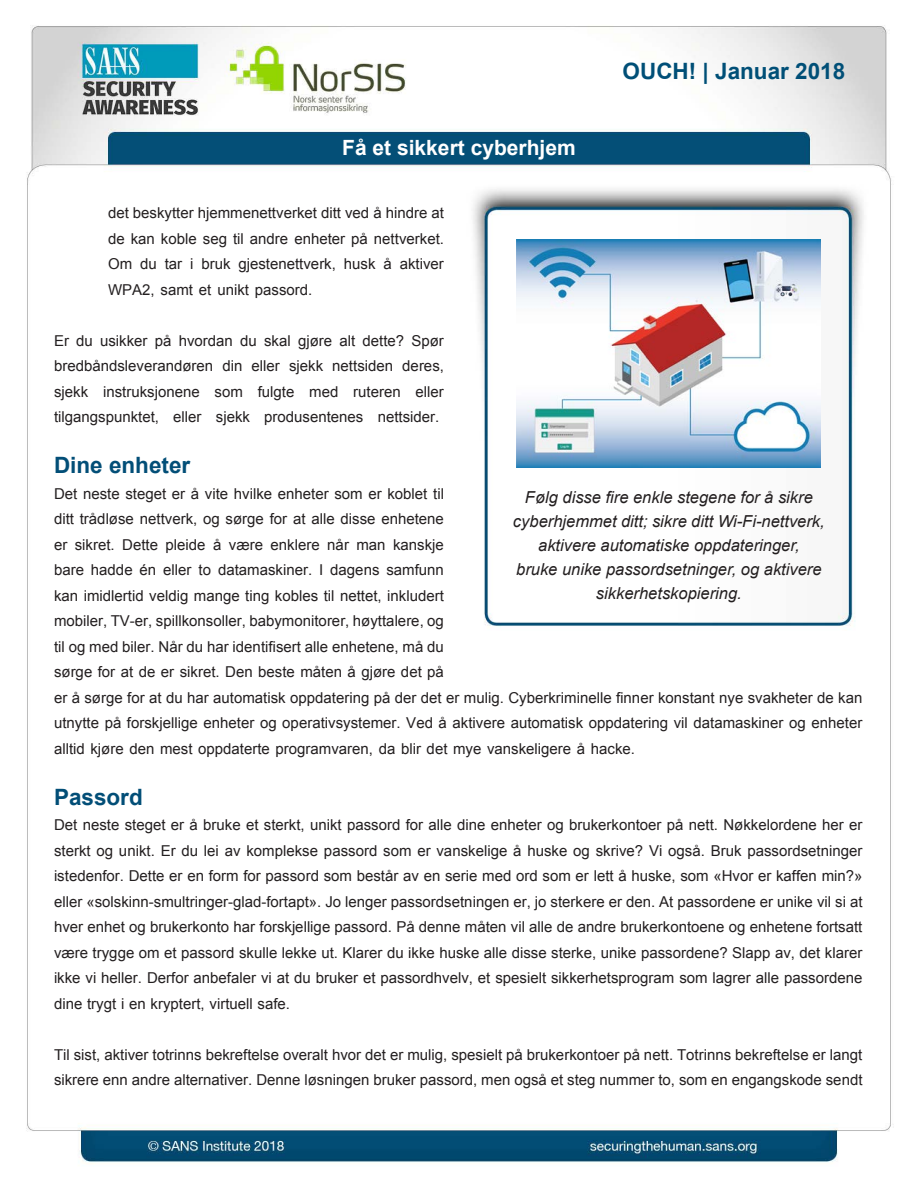
<style>
.page{position:relative;width:918px;height:1188px;background:#fff}
.page>*{position:absolute;margin:0;border:0;box-sizing:border-box;transform-origin:0 0}
.MainText{font:700 22.5px "Arial";color:#024e77}
.t1{font:700 22.5px "Arial";color:#004f77}
.t2{font:700 21px "Arial";color:#fff}
.t3{font:italic 16.5px/24px "Arial";color:#231f20;text-align:center}
.MainText-2{font:15px/25.5px "Arial";color:#231f20}
</style>
<div class="page">
<img style="left:26px;top:25px;width:865px;height:1139px">
<img style="left:516px;top:239px;width:304px;height:228px">
<h2 class="t2" style="left:342px;top:134px;width:235px">Få et sikkert cyberhjem</h2>
<p class="MainText-2" style="left:108px;top:200px;width:338px;text-align:right">det beskytter hjemmenettverket ditt ved å hindre at de kan koble seg til andre enheter på nettverket. aktiver</p>
<p class="MainText-2" style="left:384px;top:251px;width:10px">å</p>
<p class="MainText-2" style="left:108px;top:251px;width:206px">Om<br>WPA2, samt et unikt passord.</p>
<p class="MainText-2" style="left:140px;top:251px;width:18px">du</p>
<p class="MainText-2" style="left:190px;top:251px;width:5px">i</p>
<p class="MainText-2" style="left:201px;top:251px;width:31px">bruk</p>
<p class="MainText-2" style="left:238px;top:251px;width:99px">gjestenettverk,</p>
<p class="MainText-2" style="left:344px;top:251px;width:33px">husk</p>
<p class="MainText-2" style="left:165px;top:251px;width:19px">tar</p>
<p class="MainText-2" style="left:54px;top:328px;width:16px">Er</p>
<p class="MainText-2" style="left:76px;top:328px;width:18px">du</p>
<p class="MainText-2" style="left:100px;top:328px;width:49px">usikker</p>
<p class="MainText-2" style="left:155px;top:328px;width:18px">på</p>
<p class="MainText-2" style="left:179px;top:328px;width:56px">hvordan</p>
<p class="MainText-2" style="left:240px;top:328px;width:18px">du</p>
<p class="MainText-2" style="left:264px;top:328px;width:28px">skal</p>
<p class="MainText-2" style="left:298px;top:328px;width:36px">gjøre</p>
<p class="MainText-2" style="left:363px;top:328px;width:43px">dette?</p>
<p class="MainText-2" style="left:339px;top:328px;width:17px">alt</p>
<p class="MainText-2" style="left:411px;top:328px;width:34px">Spør</p>
<p class="MainText-2" style="left:54px;top:353px;width:161px">bredbåndsleverandøren</p>
<p class="MainText-2" style="left:222px;top:353px;width:22px">din</p>
<p class="MainText-2" style="left:252px;top:353px;width:30px">eller</p>
<p class="MainText-2" style="left:289px;top:353px;width:36px">sjekk</p>
<p class="MainText-2" style="left:332px;top:353px;width:62px">nettsiden</p>
<p class="MainText-2" style="left:402px;top:353px;width:43px">deres,</p>
<p class="MainText-2" style="left:54px;top:379px;width:36px">sjekk</p>
<p class="MainText-2" style="left:103px;top:379px;width:98px">instruksjonene</p>
<p class="MainText-2" style="left:215px;top:379px;width:30px">som</p>
<p class="MainText-2" style="left:258px;top:379px;width:38px">fulgte</p>
<p class="MainText-2" style="left:309px;top:379px;width:31px">med</p>
<p class="MainText-2" style="left:353px;top:379px;width:49px">ruteren</p>
<p class="MainText-2" style="left:416px;top:379px;width:30px">eller</p>
<h1 class="t1" style="left:623px;top:56px;width:224px">OUCH! | Januar 2018</h1>
<p class="MainText-2" style="left:54px;top:404px;width:107px">tilgangspunktet,</p>
<p class="MainText" style="left:54px;top:450px;width:138px">Dine enheter</p>
<p class="MainText-2" style="left:54px;top:481px;width:391px;text-align:right">Det neste steget er å vite hvilke enheter som er koblet til ditt trådløse nettverk, og sørge for at alle disse enhetene kanskje</p>
<p class="MainText-2" style="left:173px;top:404px;width:30px">eller</p>
<p class="MainText-2" style="left:216px;top:404px;width:36px">sjekk</p>
<p class="MainText-2" style="left:264px;top:404px;width:101px">produsentenes</p>
<p class="MainText-2" style="left:378px;top:404px;width:63px">nettsider.</p>
<p class="t3" style="left:513px;top:485px;width:313px">Følg disse fire enkle stegene for å sikre cyberhjemmet ditt; sikre ditt Wi-Fi-nettverk, aktivere automatiske oppdateringer,<br>bruke unike passordsetninger, og aktivere sikkerhetskopiering.</p>
<p class="MainText-2" style="left:213px;top:532px;width:10px">å</p>
<p class="MainText-2" style="left:327px;top:532px;width:23px">når</p>
<p class="MainText-2" style="left:75px;top:532px;width:42px">sikret.</p>
<p class="MainText-2" style="left:122px;top:532px;width:37px">Dette</p>
<p class="MainText-2" style="left:166px;top:532px;width:42px">pleide</p>
<p class="MainText-2" style="left:271px;top:532px;width:51px">enklere</p>
<p class="MainText-2" style="left:54px;top:532px;width:15px">er</p>
<p class="MainText-2" style="left:229px;top:532px;width:36px">være</p>
<p class="MainText-2" style="left:356px;top:532px;width:31px">man</p>
<p class="MainText-2" style="left:386px;top:557px;width:59px">samfunn</p>
<p class="MainText-2" style="left:140px;top:557px;width:18px">én</p>
<p class="MainText-2" style="left:54px;top:557px;width:810px">bare<br>kan imidlertid veldig mange ting kobles til nettet, inkludert<br>mobiler, TV-er, spillkonsoller, babymonitorer, høyttalere, og<br>til og med biler. Når du har identifisert alle enhetene, må du<br>sørge for at de er sikret. Den beste måten å gjøre det på<br>er å sørge for at du har automatisk oppdatering på der det er mulig. Cyberkriminelle finner konstant nye svakheter de kan utnytte på forskjellige enheter og operativsystemer. Ved å aktivere automatisk oppdatering vil datamaskiner og enheter alltid kjøre den mest oppdaterte programvaren, da blir det mye vanskeligere å hacke.</p>
<p class="MainText" style="left:54px;top:782px;width:90px">Passord</p>
<p class="MainText-2" style="left:54px;top:812px;width:810px;text-align:justify">Det neste steget er å bruke et sterkt, unikt passord for alle dine enheter og brukerkontoer på nett. Nøkkelordene her er sterkt og unikt. Er du lei av komplekse passord som er vanskelige å huske og skrive? Vi også. Bruk passordsetninger istedenfor. Dette er en form for passord som består av en serie med ord som er lett å huske, som «Hvor er kaffen min «? eller «solskinn-smultringer-glad-fortapt .» Jo lenger passordsetningen er jo, sterkere er den. At passordene er unike vil si at hver enhet og brukerkonto har forskjellige passord. På denne måten vil alle de andre brukerkontoene og enhetene fortsatt være trygge om et passord skulle lekke ut. Klarer du ikke huske alle disse sterke, unike passordene? Slapp av, det klarer ikke vi heller. Derfor anbefaler vi at du bruker et passordhvelv, et spesielt sikkerhetsprogram som lagrer alle passordene dine trygt i en kryptert, virtuell safe.</p>
<p class="MainText-2" style="left:54px;top:1042px;width:810px">Til sist, aktiver totrinns bekreftelse overalt hvor det er mulig, spesielt på brukerkontoer på nett. Totrinns bekreftelse er langt sikrere enn andre alternativer. Denne løsningen bruker passord, men også et steg nummer to, som en engangskode sendt</p>
<p class="MainText-2" style="left:91px;top:557px;width:43px">hadde</p>
<p class="MainText-2" style="left:163px;top:557px;width:30px">eller</p>
<p class="MainText-2" style="left:218px;top:557px;width:107px">datamaskiner I.</p>
<p class="MainText-2" style="left:330px;top:557px;width:51px">dagens</p>
<p class="MainText-2" style="left:199px;top:557px;width:14px">to</p>
</div>
